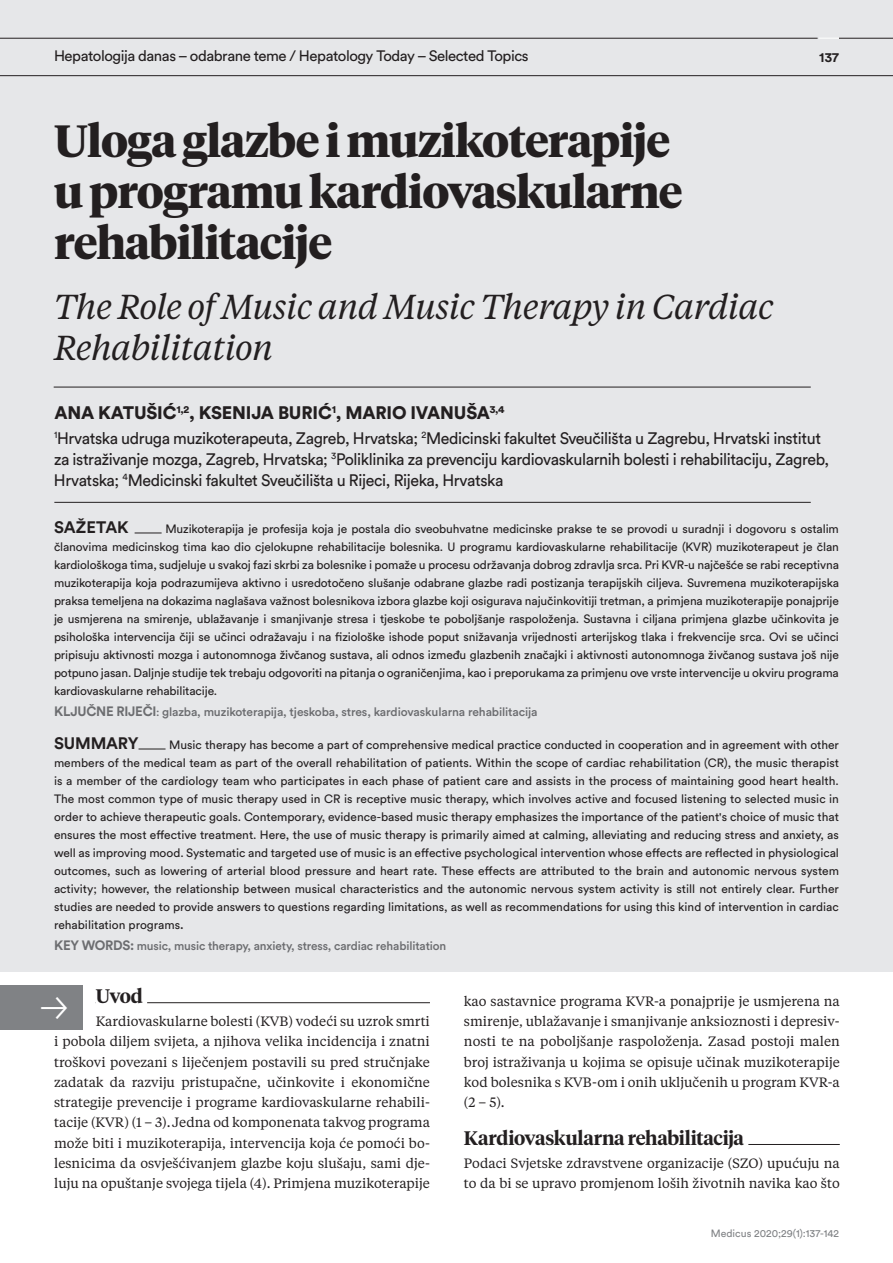
<style>
.page{position:relative;width:893px;height:1263px;background:#fff}
.page>*{position:absolute;margin:0;border:0;box-sizing:border-box;transform-origin:0 0}
.t1{font:700 45px/51px "Tiempos Headline";letter-spacing:-.02em;color:#231f20}
.t2{font:italic 34.5px/40.5px "Tiempos Headline";letter-spacing:-.02em;color:#231f20}
.t3{font:600 19.5px "Tiempos Headline";letter-spacing:-.015em;color:#231f20}
.t4{font:900 18px "Circular Pro";letter-spacing:-.01em;color:#231f20}
.t5{font:16.5px/21px "Circular Pro";letter-spacing:-.025em;color:#231f20}
.t6{font:700 16.5px "Circular Pro";letter-spacing:-.01em;color:#231f20}
.t7{font:15px "Circular Pro";letter-spacing:-.03em;color:#231f20}
.t8{font:13.5px/20.2px "Tiempos Headline";color:#231f20;text-align:justify}
.t9{font:700 13.5px "Circular Pro";color:#231f20}
.t10{font:12px/18px "Circular Pro";letter-spacing:-.01em;color:#231f20;text-align:justify}
.t11{font:500 12px "Circular Pro";letter-spacing:-.01em;color:#6c6d70}
.t12{font:10.5px "Circular Pro";color:#808285}
.s1{font-weight:700;font-size:13.5px}
.s2{font-family:"Tiempos Headline";font-weight:400}
.s3{font-weight:500}
</style>
<div class="page">
<div style="left:0;top:0;width:893px;height:972px;background:#e6e7e9"></div>
<hr style="left:96px;top:1002px;width:334px;height:1px;background:#231f20">
<hr style="left:96px;top:1001px;width:51px;height:3px;background:#fff">
<hr style="left:464px;top:1144px;width:376px;height:1px;background:#231f20">
<hr style="left:464px;top:1143px;width:284px;height:3px;background:#fff">
<div style="left:0;top:986px;width:83px;height:44px;background:#808285"></div>
<hr style="left:0;top:75px;width:893px;height:1px;background:#231f20">
<hr style="left:0;top:38px;width:818px;height:1px;background:#231f20">
<hr style="left:839px;top:38px;width:54px;height:1px;background:#231f20">
<svg style="left:819px;top:38px;width:20px;height:1px"></svg>
<hr style="left:54px;top:387px;width:757px;height:1px;background:#231f20">
<hr style="left:54px;top:502px;width:757px;height:1px;background:#231f20">
<svg style="left:135px;top:533px;width:27px;height:1px"></svg>
<svg style="left:139px;top:749px;width:27px;height:1px"></svg>
<p class="t7" style="left:54px;top:46px;width:476px">Hepatologija danas – odabrane teme / Hepatology Today – Selected Topics</p>
<h1 class="t1" style="left:54px;top:114px;width:630px">Uloga glazbe i muzikoterapije u programu kardiovaskularne rehabilitacije</h1>
<h2 class="t2" style="left:54px;top:285px;width:721px">The Role of Music and Music Therapy in Cardiac<br>Rehabilitation</h2>
<p class="t9" style="left:819px;top:47px;width:21px">137</p>
<h3 class="t4" style="left:54px;top:400px;width:452px">ANA KATUŠIĆ<sup>1,2</sup>, KSENIJA BURIĆ<sup>1</sup>, MARIO IVANUŠA<sup>3,4</sup></h3>
<p class="t5" style="left:54px;top:427px;width:777px"><sup>1</sup>Hrvatska udruga muzikoterapeuta, Zagreb, Hrvatska; <sup>2</sup>Medicinski fakultet Sveučilišta u Zagrebu, Hrvatski institut za istraživanje mozga, Zagreb, Hrvatska; <sup>3</sup>Poliklinika za prevenciju kardiovaskularnih bolesti i rehabilitaciju, Zagreb,<br>Hrvatska; <sup>4</sup>Medicinski fakultet Sveučilišta u Rijeci, Rijeka, Hrvatska</p>
<h3 class="t6" style="left:54px;top:516px;width:76px">SAŽETAK</h3>
<p class="t10" style="left:54px;top:519px;width:786px;text-indent:111px">Muzikoterapija je profesija koja je postala dio sveobuhvatne medicinske prakse te se provodi u suradnji i dogovoru s ostalim članovima medicinskog tima kao dio cjelokupne rehabilitacije bolesnika. U programu kardiovaskularne rehabilitacije (KVR) muzikoterapeut je član kardiološkoga tima, sudjeluje u svakoj fazi skrbi za bolesnike i pomaže u procesu održavanja dobrog zdravlja srca. Pri KVR-u najčešće se rabi receptivna muzikoterapija koja podrazumijeva aktivno i usredotočeno slušanje odabrane glazbe radi postizanja terapijskih ciljeva. Suvremena muzikoterapijska praksa temeljena na dokazima naglašava važnost bolesnikova izbora glazbe koji osigurava najučinkovitiji tretman, a primjena muzikoterapije ponajprije je usmjerena na smirenje, ublažavanje i smanjivanje stresa i tjeskobe te poboljšanje raspoloženja. Sustavna i ciljana primjena glazbe učinkovita je psihološka intervencija čiji se učinci odražavaju i na fiziološke ishode poput snižavanja vrijednosti arterijskog tlaka i frekvencije srca. Ovi se učinci pripisuju aktivnosti mozga i autonomnoga živčanog sustava, ali odnos između glazbenih značajki i aktivnosti autonomnoga živčanog sustava još nije potpuno jasan. Daljnje studije tek trebaju odgovoriti na pitanja o ograničenjima, kao i preporukama za primjenu ove vrste intervencije u okviru programa kardiovaskularne rehabilitacije.</p>
<p class="t11" style="left:54px;top:704px;width:485px"><span class="s1">KLJUČNE RIJEČI</span><span class="s2">:</span> glazba, muzikoterapija, tjeskoba, stres, kardiovaskularna rehabilitacija</p>
<h3 class="t6" style="left:54px;top:732px;width:86px">SUMMARY</h3>
<p class="t10" style="left:54px;top:735px;width:787px;text-indent:115px">Music therapy has become a part of comprehensive medical practice conducted in cooperation and in agreement with other members of the medical team as part of the overall rehabilitation of patients. Within the scope of cardiac rehabilitation (CR), the music therapist is a member of the cardiology team who participates in each phase of patient care and assists in the process of maintaining good heart health.<br>The most common type of music therapy used in CR is receptive music therapy, which involves active and focused listening to selected music in order to achieve therapeutic goals. Contemporary, evidence-based music therapy emphasizes the importance of the patient's choice of music that ensures the most effective treatment. Here, the use of music therapy is primarily aimed at calming, alleviating and reducing stress and anxiety, as well as improving mood. Systematic and targeted use of music is an effective psychological intervention whose effects are reflected in physiological outcomes, such as lowering of arterial blood pressure and heart rate. These effects are attributed to the brain and autonomic nervous system activity; however, the relationship between musical characteristics and the autonomic nervous system activity is still not entirely clear. Further studies are needed to provide answers to questions regarding limitations, as well as recommendations for using this kind of intervention in cardiac rehabilitation programs<span class="s3">.</span></p>
<p class="t11" style="left:54px;top:938px;width:394px"><span class="s1">KEY WORDS:</span> music, music therapy, anxiety, stress, cardiac rehabilitation</p>
<h3 class="t3" style="left:96px;top:982px;width:49px">Uvod</h3>
<p class="t8" style="left:54px;top:1011px;width:377px;text-indent:42px">Kardiovaskularne bolesti (KVB) vodeći su uzrok smrti i pobola diljem svijeta, a njihova velika incidencija i znatni troškovi povezani s liječenjem postavili su pred stručnjake zadatak da razviju pristupačne, učinkovite i ekonomične strategije prevencije i programe kardiovaskularne rehabili&shy;tacije (KVR) (1 – 3).Jedna od komponenata takvog programa može biti i muzikoterapija, intervencija koja će pomoći bo&shy;lesnicima da osvješćivanjem glazbe koju slušaju, sami dje&shy;luju na opuštanje svojega tijela (4). Primjena muzikoterapije</p>
<p class="t8" style="left:464px;top:990px;width:377px">kao sastavnice programa KVR-a ponajprije je usmjerena na smirenje, ublažavanje i smanjivanje anksioznosti i depresiv&shy;nosti te na poboljšanje raspoloženja. Zasad postoji malen broj istraživanja u kojima se opisuje učinak muzikoterapije kod bolesnika s KVB-om i onih uključenih u program KVR-a (2 – 5).</p>
<h3 class="t3" style="left:464px;top:1124px;width:281px">Kardiovaskularna rehabilitacija</h3>
<p class="t8" style="left:464px;top:1152px;width:377px">Podaci Svjetske zdravstvene organizacije (SZO) upućuju na to da bi se upravo promjenom loših životnih navika kao što</p>
<p class="t12" style="left:711px;top:1227px;width:130px">Medicus 2020;29(1):137-142</p>
</div>
